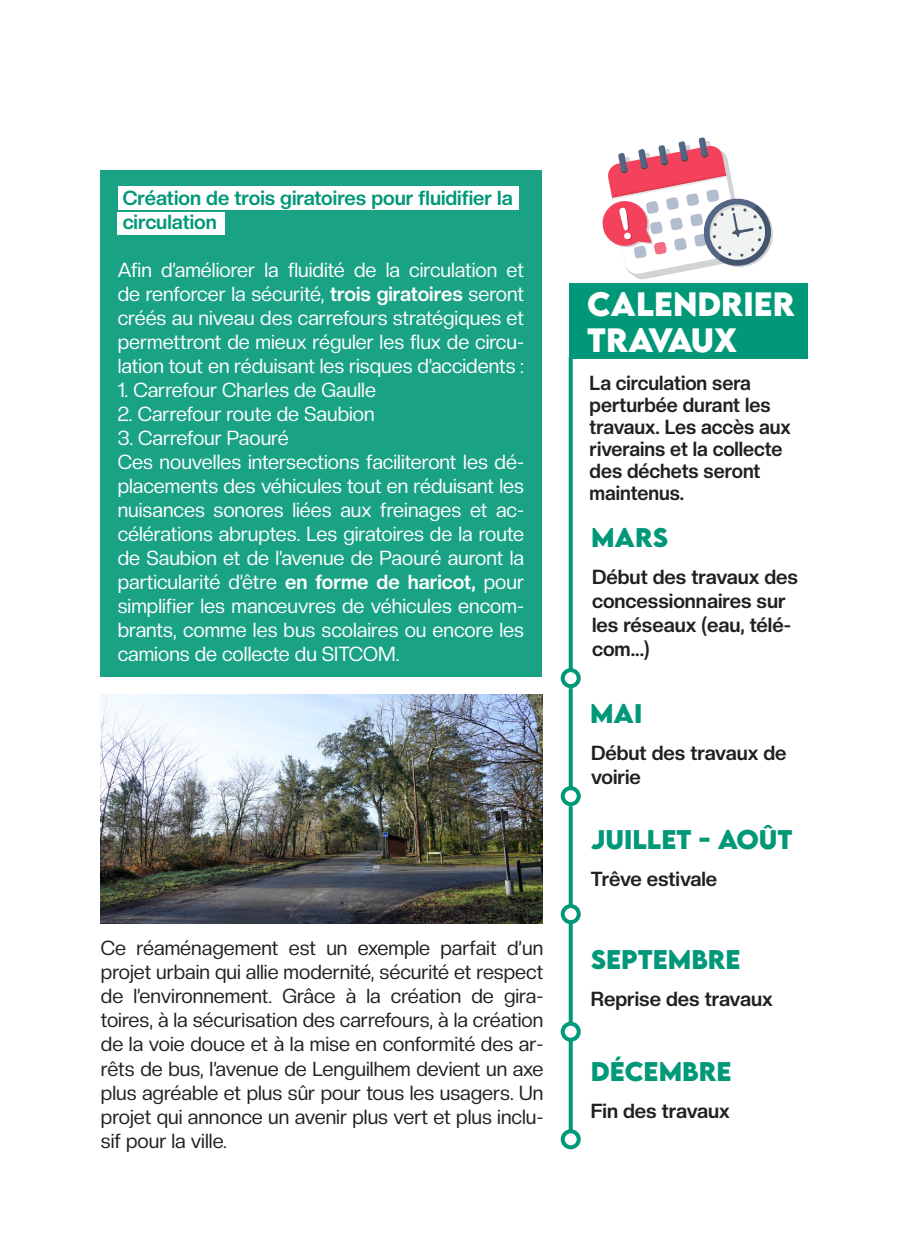
<style>
.page{position:relative;width:908px;height:1248px;background:#fff}
.page>*{position:absolute;margin:0;border:0;box-sizing:border-box;transform-origin:0 0}
.t1{font:700 30px "LEMONMILK";color:#fff}
.t2{font:700 30px "LEMONMILK";letter-spacing:-.035em;color:#fff}
.t3{font:700 24px "LEMONMILK";color:#009878}
.t4{font:20px/24px "Creato Display";color:#fff;text-align:justify}
.t5{font:20px/24px "Creato Display";color:#231f20;text-align:justify}
.t6{font:700 20px/22px "Creato Display";color:#231f20}
.t7{font:700 20px "Creato Display";color:#009878}
.s1{font-weight:700}
</style>
<div class="page">
<svg style="left:568px;top:359px;width:4px;height:309px"></svg>
<div style="left:560px;top:668px;width:20px;height:20px;border:4px solid #009878;border-radius:50%"></div>
<svg style="left:568px;top:806px;width:4px;height:98px"></svg>
<div style="left:560px;top:904px;width:20px;height:20px;border:4px solid #009878;border-radius:50%"></div>
<svg style="left:568px;top:923px;width:4px;height:98px"></svg>
<div style="left:560px;top:1021px;width:20px;height:20px;border:4px solid #009878;border-radius:50%"></div>
<svg style="left:568px;top:1039px;width:4px;height:90px"></svg>
<div style="left:560px;top:1129px;width:20px;height:20px;border:4px solid #009878;border-radius:50%"></div>
<div style="left:568px;top:283px;width:239px;height:76px;background:#009878"></div>
<svg style="left:602px;top:137px;width:171px;height:143px"></svg>
<div style="left:733px;top:229px;width:7px;height:6px;background:#475870;border-radius:50%"></div>
<div style="left:100px;top:170px;width:441px;height:507px;background:#1aa285"></div>
<div style="left:118px;top:186px;width:400px;height:24px;background:#fff"></div>
<div style="left:117px;top:212px;width:107px;height:22px;background:#fff"></div>
<img style="left:100px;top:694px;width:442px;height:229px">
<svg style="left:568px;top:688px;width:4px;height:98px"></svg>
<div style="left:560px;top:786px;width:20px;height:20px;border:4px solid #009878;border-radius:50%"></div>
<p class="t7" style="left:123px;top:186px;width:391px">Création de trois giratoires pour fluidifier la</p>
<p class="t7" style="left:123px;top:210px;width:96px">circulation</p>
<p class="t4" style="left:118px;top:257px;width:407px">Afin d’améliorer la fluidité de la circulation et de renforcer la sécurité, <span class="s1">trois giratoires</span> seront créés au niveau des carrefours stratégiques et permettront de mieux réguler les flux de circu&shy;lation tout en réduisant les risques d’accidents :</p>
<p class="t4" style="left:118px;top:377px;width:260px">1. Carrefour Charles de Gaulle</p>
<p class="t4" style="left:118px;top:401px;width:258px">2. Carrefour route de Saubion</p>
<p class="t4" style="left:118px;top:425px;width:172px">3. Carrefour Paouré</p>
<p class="t4" style="left:118px;top:449px;width:408px">Ces nouvelles intersections faciliteront les dé&shy;placements des véhicules tout en réduisant les nuisances sonores liées aux freinages et ac&shy;célérations abruptes. Les giratoires de la route de Saubion et de l’avenue de Paouré auront la particularité d’être <span class="s1">en forme de haricot,</span> pour simplifier les manœuvres de véhicules encom&shy;brants, comme les bus scolaires ou encore les camions de collecte du SITCOM.</p>
<p class="t5" style="left:101px;top:935px;width:444px">Ce réaménagement est un exemple parfait d’un projet urbain qui allie modernité, sécurité et respect de l’environnement. Grâce à la création de gira&shy;toires, à la sécurisation des carrefours, à la création de la voie douce et à la mise en conformité des ar&shy;rêts de bus, l’avenue de Lenguilhem devient un axe plus agréable et plus sûr pour tous les usagers. Un projet qui annonce un avenir plus vert et plus inclu&shy;sif pour la ville.</p>
<p class="t1" style="left:587px;top:284px;width:209px">CALENDRIER</p>
<p class="t2" style="left:587px;top:320px;width:151px">TRAVAUX</p>
<p class="t6" style="left:589px;top:372px;width:203px">La circulation sera perturbée durant les travaux. Les accès aux riverains et la collecte des déchets seront maintenus.</p>
<p class="t3" style="left:590px;top:521px;width:79px">MARS</p>
<p class="t6" style="left:591px;top:564px;width:207px;line-height:24px">Début des travaux des concessionnaires sur les réseaux (eau, télé&shy;com...)</p>
<p class="t3" style="left:589px;top:697px;width:54px">MAI</p>
<p class="t6" style="left:590px;top:740px;width:197px;line-height:24px">Début des travaux de voirie</p>
<p class="t3" style="left:590px;top:822px;width:203px">JUILLET - AOÛT</p>
<p class="t6" style="left:590px;top:867px;width:128px">Trêve estivale</p>
<p class="t3" style="left:590px;top:942px;width:151px">SEPTEMBRE</p>
<p class="t6" style="left:590px;top:987px;width:183px">Reprise des travaux</p>
<p class="t3" style="left:590px;top:1055px;width:142px">DÉCEMBRE</p>
<p class="t6" style="left:590px;top:1099px;width:140px">Fin des travaux</p>
</div>
